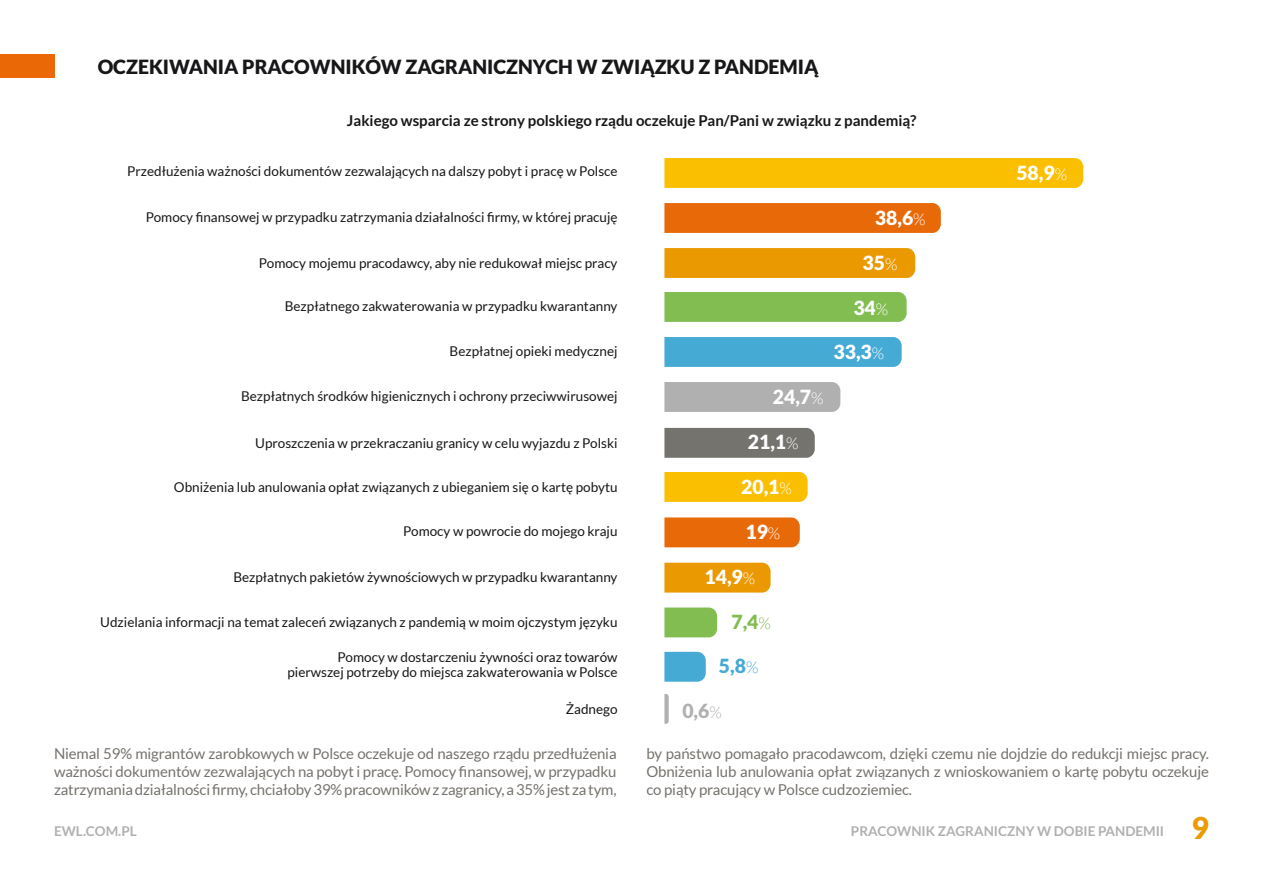
<style>
.page{position:relative;width:1263px;height:893px;background:#fff}
.page>*{position:absolute;margin:0;border:0;box-sizing:border-box;transform-origin:0 0}
.t1{font:900 30px "Lato";color:#eb9a00}
.t2{font:900 19.5px "Lato";color:#171618}
.t3{font:900 19.35px "Lato";color:#fff}
.t4{font:900 19.35px "Lato";color:#82bd51}
.t5{font:900 19.35px "Lato";color:#46aad4}
.t6{font:900 19.35px "Lato";color:#b0b0b1}
.t7{font:15px/18px "Lato";letter-spacing:-.01em;color:#76726d;text-align:justify}
.t8{font:700 15px "Lato";color:#171618}
.t9{font:13.5px/15px "Lato";color:#171618;text-align:right}
.t10{font:700 13.5px "Lato";color:#b0b0b1}
.s1{font-weight:300;font-size:16.2px}
</style>
<div class="page">
<div style="left:0;top:54px;width:54px;height:24px;background:#eb6807"></div>
<svg style="left:664px;top:158px;width:419px;height:30px;background:#fabf01"></svg>
<svg style="left:664px;top:203px;width:277px;height:30px;background:#e86a0a"></svg>
<svg style="left:664px;top:248px;width:251px;height:30px;background:#eb9902"></svg>
<div style="left:664px;top:292px;width:243px;height:30px;background:#82bd52"></div>
<div style="left:664px;top:337px;width:238px;height:30px;background:#45abd4"></div>
<div style="left:664px;top:382px;width:176px;height:30px;background:#b0b0b0"></div>
<div style="left:664px;top:428px;width:151px;height:30px;background:#75736e"></div>
<div style="left:664px;top:472px;width:144px;height:30px;background:#fabf00"></div>
<div style="left:664px;top:517px;width:136px;height:30px;background:#e86908"></div>
<div style="left:664px;top:563px;width:107px;height:30px;background:#eb9900"></div>
<svg style="left:664px;top:607px;width:53px;height:30px;background:#87bf59"></svg>
<svg style="left:664px;top:652px;width:42px;height:30px"></svg>
<svg style="left:664px;top:694px;width:5px;height:30px"></svg>
<h2 class="t2" style="left:98px;top:55px;width:722px">OCZEKIWANIA PRACOWNIKÓW ZAGRANICZNYCH W ZWIĄZKU Z PANDEMIĄ</h2>
<p class="t8" style="left:347px;top:112px;width:571px">Jakiego wsparcia ze strony polskiego rządu oczekuje Pan/Pani w związku z pandemią?</p>
<p class="t9" style="left:127px;top:164px;width:492px">Przedłużenia ważności dokumentów zezwalających na dalszy pobyt i pracę w Polsce</p>
<p class="t9" style="left:146px;top:209px;width:473px">Pomocy finansowej w przypadku zatrzymania działalności firmy, w której pracuję</p>
<p class="t9" style="left:259px;top:255px;width:360px">Pomocy mojemu pracodawcy, aby nie redukował miejsc pracy</p>
<p class="t9" style="left:285px;top:298px;width:334px">Bezpłatnego zakwaterowania w przypadku kwarantanny</p>
<p class="t9" style="left:450px;top:343px;width:169px">Bezpłatnej opieki medycznej</p>
<p class="t9" style="left:241px;top:389px;width:378px">Bezpłatnych środków higienicznych i ochrony przeciwwirusowej</p>
<p class="t9" style="left:255px;top:435px;width:364px">Uproszczenia w przekraczaniu granicy w celu wyjazdu z Polski</p>
<p class="t9" style="left:174px;top:479px;width:445px">Obniżenia lub anulowania opłat związanych z ubieganiem się o kartę pobytu</p>
<p class="t9" style="left:403px;top:524px;width:216px">Pomocy w powrocie do mojego kraju</p>
<p class="t9" style="left:233px;top:569px;width:386px">Bezpłatnych pakietów żywnościowych w przypadku kwarantanny</p>
<p class="t9" style="left:100px;top:614px;width:519px">Udzielania informacji na temat zaleceń związanych z pandemią w moim ojczystym języku</p>
<h3 class="t3" style="left:875px;top:206px;width:52px">38,6<span class="s1">%</span></h3>
<h3 class="t3" style="left:862px;top:251px;width:36px">35<span class="s1">%</span></h3>
<h3 class="t3" style="left:853px;top:296px;width:36px">34<span class="s1">%</span></h3>
<h3 class="t3" style="left:833px;top:341px;width:52px">33,3<span class="s1">%</span></h3>
<h3 class="t3" style="left:773px;top:386px;width:52px">24,7<span class="s1">%</span></h3>
<h3 class="t3" style="left:748px;top:431px;width:52px">21,1<span class="s1">%</span></h3>
<h3 class="t3" style="left:741px;top:476px;width:52px">20,1<span class="s1">%</span></h3>
<h3 class="t3" style="left:745px;top:520px;width:36px">19<span class="s1">%</span></h3>
<h3 class="t3" style="left:704px;top:565px;width:52px">14,9<span class="s1">%</span></h3>
<h3 class="t4" style="left:731px;top:610px;width:41px">7,4<span class="s1">%</span></h3>
<h3 class="t5" style="left:719px;top:655px;width:41px">5,8<span class="s1">%</span></h3>
<h3 class="t6" style="left:682px;top:700px;width:41px">0,6<span class="s1">%</span></h3>
<p class="t9" style="left:287px;top:649px;width:332px">Pomocy w dostarczeniu żywności oraz towarów pierwszej potrzeby do miejsca zakwaterowania w Polsce</p>
<p class="t9" style="left:566px;top:702px;width:53px">Żadnego</p>
<h3 class="t3" style="left:1016px;top:162px;width:52px">58,9<span class="s1">%</span></h3>
<p class="t7" style="left:54px;top:745px;width:564px">Niemal 59% migrantów zarobkowych w Polsce oczekuje od naszego rządu przedłużenia ważności dokumentów zezwalających na pobyt i pracę. Pomocy finansowej, w przypadku zatrzymania działalności firmy, chciałoby 39% pracowników z zagranicy, a 35% jest za tym,</p>
<p class="t7" style="left:646px;top:745px;width:564px">by państwo pomagało pracodawcom, dzięki czemu nie dojdzie do redukcji miejsc pracy.<br>Obniżenia lub anulowania opłat związanych z wnioskowaniem o kartę pobytu oczekuje co piąty pracujący w Polsce cudzoziemiec.</p>
<p class="t10" style="left:54px;top:823px;width:84px">EWL.COM.PL</p>
<p class="t10" style="left:851px;top:823px;width:315px">PRACOWNIK ZAGRANICZNY W DOBIE PANDEMII</p>
<h1 class="t1" style="left:1191px;top:810px;width:19px">9</h1>
</div>
